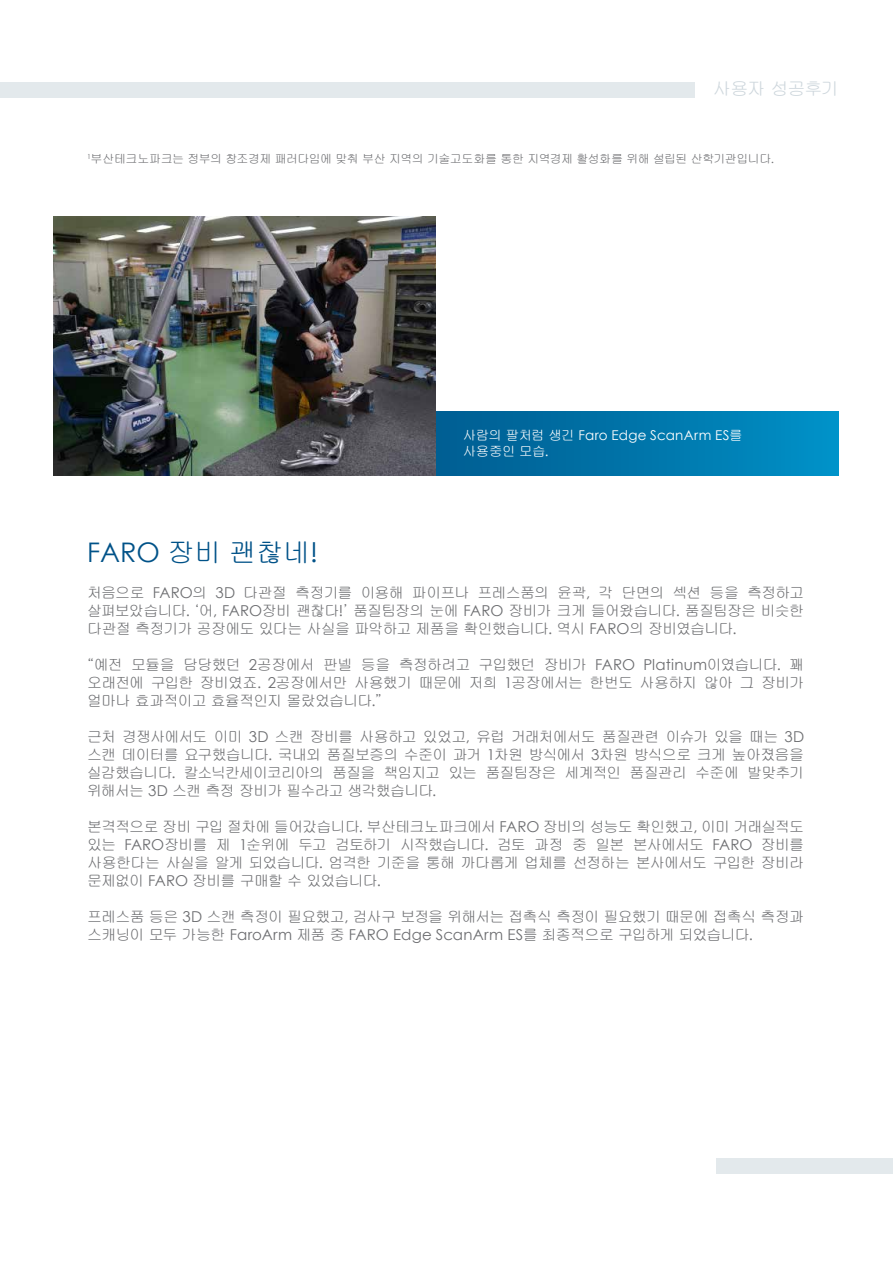
<style>
.page{position:relative;width:893px;height:1263px;background:#fff}
.page>*{position:absolute;margin:0;border:0;box-sizing:border-box;transform-origin:0 0}
.t1{font:27px "Century Gothic";color:#005288}
.t2{font:18px "Gulim";letter-spacing:-.065em;color:#cdd6dc}
.t3{font:15px/18px "Gulim";letter-spacing:-.06em;color:#6d6e71;text-align:justify}
.t4{font:13.5px "Century Gothic";letter-spacing:.02em;color:#fff}
.t5{font:13.5px "Gulim";letter-spacing:-.035em;color:#fff}
.t6{font:12px "Gulim";letter-spacing:-.055em;color:#6d6e71}
.s1{font-family:"Century Gothic"}
.s2{font-family:"Gulim"}
</style>
<div class="page">
<div style="left:0;top:82px;width:695px;height:16px;background:#e3e9ec"></div>
<div style="left:716px;top:1158px;width:177px;height:16px;background:#e3e9ec"></div>
<svg style="left:435px;top:411px;width:403px;height:64px;background:#0076ab"></svg>
<img style="left:53px;top:217px;width:382px;height:258px">
<p class="t2" style="left:713px;top:80px;width:128px">사용자 성공후기</p>
<p class="t6" style="left:87px;top:153px;width:688px"><sup>1</sup>부산테크노파크는 정부의 창조경제 패러다임에 맞춰 부산 지역의 기술고도화를 통한 지역경제 활성화를 위해 설립된 산학기관입니다<span class="s1">.</span></p>
<p class="t4" style="left:463px;top:426px;width:281px"><span class="s2">사람의 팔처럼 생긴</span> Faro Edge ScanArm ES<span class="s2">를</span></p>
<p class="t5" style="left:463px;top:445px;width:87px">사용중인 모습<span class="s1">.</span></p>
<h1 class="t1" style="left:87px;top:533px;width:232px">FARO <span class="s2">장비 괜찮네</span>!</h1>
<p class="t3" style="left:87px;top:584px;width:719px">처음으로 <span class="s1">FARO</span>의 <span class="s1">3D</span> 다관절 측정기를 이용해 파이프나 프레스품의 윤곽<span class="s1">,</span> 각 단면의 섹션 등을 측정하고 살펴보았습니다<span class="s1">.</span> ‘어<span class="s1">, FARO</span>장비 괜찮다<span class="s1">!</span>’ 품질팀장의 눈에 <span class="s1">FARO</span> 장비가 크게 들어왔습니다<span class="s1">.</span> 품질팀장은 비슷한 다관절 측정기가 공장에도 있다는 사실을 파악하고 제품을 확인했습니다<span class="s1">.</span> 역시 <span class="s1">FARO</span>의 장비였습니다<span class="s1">.</span></p>
<p class="t3" style="left:87px;top:656px;width:719px">“예전 모듈을 담당했던 <span class="s1">2</span>공장에서 판넬 등을 측정하려고 구입했던 장비가 <span class="s1">FARO Platinum</span>이였습니다<span class="s1">.</span> 꽤 오래전에 구입한 장비였죠<span class="s1">. 2</span>공장에서만 사용했기 때문에 저희 <span class="s1">1</span>공장에서는 한번도 사용하지 않아 그 장비가 얼마나 효과적이고 효율적인지 몰랐었습니다<span class="s1">.</span>”</p>
<p class="t3" style="left:87px;top:728px;width:719px">근처 경쟁사에서도 이미 <span class="s1">3D</span> 스캔 장비를 사용하고 있었고<span class="s1">,</span> 유럽 거래처에서도 품질관련 이슈가 있을 때는 <span class="s1">3D </span>스캔 데이터를 요구했습니다<span class="s1">.</span> 국내외 품질보증의 수준이 과거 <span class="s1">1</span>차원 방식에서 <span class="s1">3</span>차원 방식으로 크게 높아졌음을 실감했습니다<span class="s1">.</span> 칼소닉칸세이코리아의 품질을 책임지고 있는 품질팀장은 세계적인 품질관리 수준에 발맞추기 위해서는 <span class="s1">3D</span> 스캔 측정 장비가 필수라고 생각했습니다<span class="s1">.</span></p>
<p class="t3" style="left:87px;top:818px;width:719px">본격적으로 장비 구입 절차에 들어갔습니다<span class="s1">.</span> 부산테크노파크에서 <span class="s1">FARO</span> 장비의 성능도 확인했고<span class="s1">,</span> 이미 거래실적도 있는 <span class="s1">FARO</span>장비를 제 <span class="s1">1</span>순위에 두고 검토하기 시작했습니다<span class="s1">.</span> 검토 과정 중 일본 본사에서도 <span class="s1">FARO</span> 장비를 사용한다는 사실을 알게 되었습니다<span class="s1">.</span> 엄격한 기준을 통해 까다롭게 업체를 선정하는 본사에서도 구입한 장비라 문제없이 <span class="s1">FARO</span> 장비를 구매할 수 있었습니다<span class="s1">.</span></p>
<p class="t3" style="left:87px;top:908px;width:719px">프레스품 등은 <span class="s1">3D</span> 스캔 측정이 필요했고<span class="s1">,</span> 검사구 보정을 위해서는 접촉식 측정이 필요했기 때문에 접촉식 측정과 스캐닝이 모두 가능한 <span class="s1">FaroArm</span> 제품 중 <span class="s1">FARO Edge ScanArm ES</span>를 최종적으로 구입하게 되었습니다<span class="s1">.</span></p>
</div>
